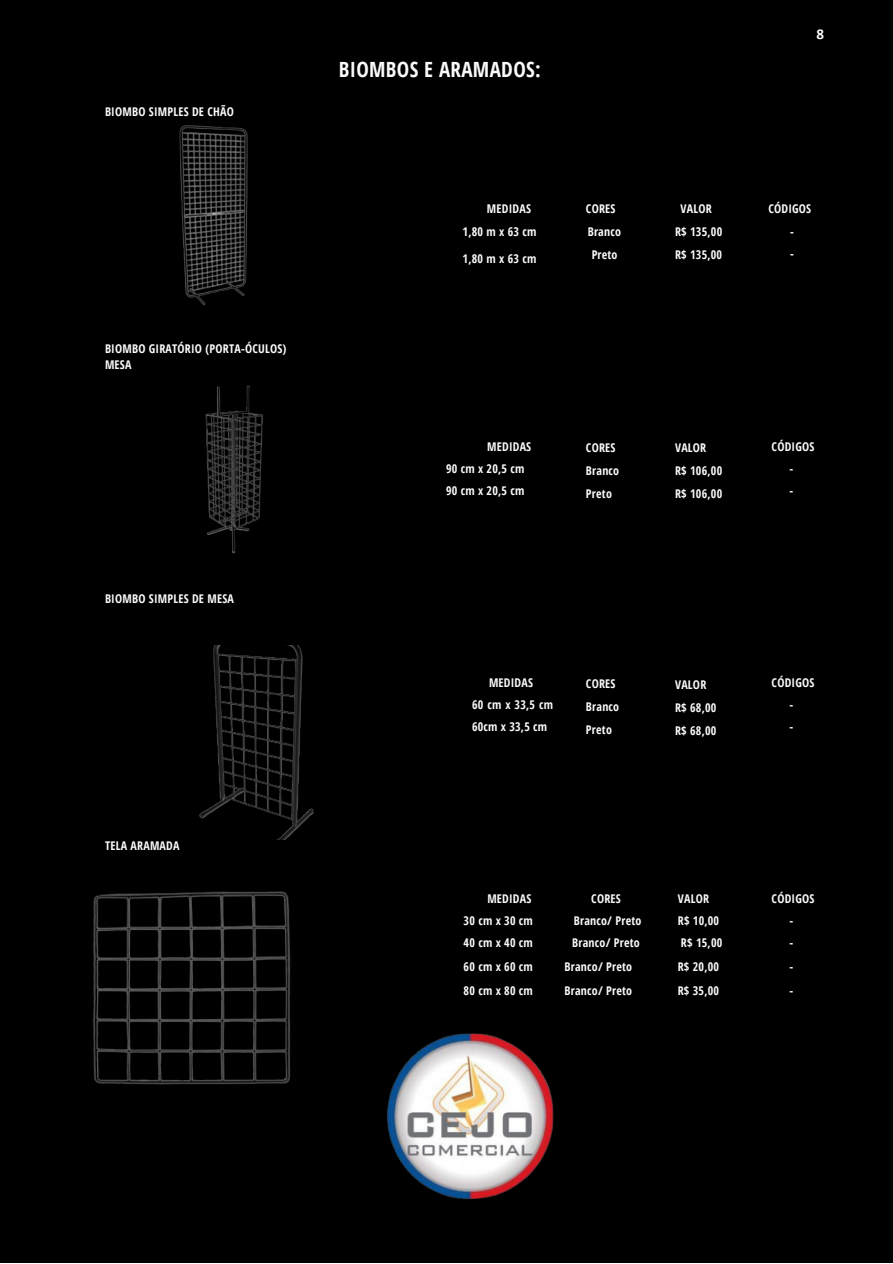
<style>
.page{position:relative;width:893px;height:1264px;background:#fff}
.page>*{position:absolute;margin:0;border:0;box-sizing:border-box;transform-origin:0 0}
.t1{font:700 21px "Open Sans Condensed";letter-spacing:.015em;color:#fbfafa}
.t2{font:700 15px "Calibri";color:#fbfafa}
.t3{font:700 12px/22px "Open Sans Condensed";letter-spacing:.02em;color:#fbfafa}
</style>
<div class="page">
<div style="left:0;top:0;width:892px;height:1262px;background:#000"></div>
<img style="left:179px;top:125px;width:69px;height:181px">
<img style="left:205px;top:385px;width:58px;height:169px">
<img style="left:199px;top:645px;width:115px;height:194px">
<img style="left:93px;top:891px;width:198px;height:194px">
<img style="left:386px;top:1033px;width:168px;height:167px">
<p class="t3" style="left:105px;top:101px;width:130px">BIOMBO SIMPLES DE CHÃO</p>
<p class="t3" style="left:105px;top:340px;width:183px;line-height:16px">BIOMBO GIRATÓRIO (PORTA-ÓCULOS)<br>MESA</p>
<p class="t3" style="left:105px;top:587px;width:130px">BIOMBO SIMPLES DE MESA</p>
<p class="t3" style="left:105px;top:834px;width:76px">TELA ARAMADA</p>
<p class="t1" style="left:339px;top:54px;width:203px">BIOMBOS E ARAMADOS:</p>
<p class="t3" style="left:487px;top:197px;width:45px">MEDIDAS</p>
<p class="t3" style="left:586px;top:197px;width:31px">CORES</p>
<p class="t2" style="left:816px;top:27px;width:9px">8</p>
<p class="t3" style="left:680px;top:197px;width:33px">VALOR</p>
<p class="t3" style="left:768px;top:197px;width:44px">CÓDIGOS</p>
<p class="t3" style="left:462px;top:220px;width:75px">1,80 m x 63 cm</p>
<p class="t3" style="left:587px;top:220px;width:35px">Branco</p>
<p class="t3" style="left:675px;top:220px;width:49px">R$ 135,00</p>
<p class="t3" style="left:790px;top:220px;width:5px">-</p>
<p class="t3" style="left:462px;top:247px;width:75px">1,80 m x 63 cm</p>
<p class="t3" style="left:591px;top:243px;width:27px">Preto</p>
<p class="t3" style="left:675px;top:243px;width:49px">R$ 135,00</p>
<p class="t3" style="left:790px;top:243px;width:5px">-</p>
<p class="t3" style="left:487px;top:435px;width:45px">MEDIDAS</p>
<p class="t3" style="left:446px;top:457px;width:80px">90 cm x 20,5 cm</p>
<p class="t3" style="left:446px;top:479px;width:80px">90 cm x 20,5 cm</p>
<p class="t3" style="left:586px;top:435px;width:35px;line-height:23px">CORES<br>Branco<br>Preto</p>
<p class="t3" style="left:675px;top:436px;width:33px">VALOR</p>
<p class="t3" style="left:675px;top:459px;width:49px">R$ 106,00</p>
<p class="t3" style="left:675px;top:482px;width:49px">R$ 106,00</p>
<p class="t3" style="left:771px;top:435px;width:44px;text-align:center">CÓDIGOS -</p>
<p class="t3" style="left:789px;top:479px;width:5px">-</p>
<p class="t3" style="left:489px;top:671px;width:45px">MEDIDAS</p>
<p class="t3" style="left:472px;top:693px;width:82px">60 cm x 33,5 cm<br>60cm x 33,5 cm</p>
<p class="t3" style="left:586px;top:672px;width:35px;line-height:23px">CORES<br>Branco<br>Preto</p>
<p class="t3" style="left:675px;top:673px;width:33px">VALOR</p>
<p class="t3" style="left:675px;top:696px;width:43px">R$ 68,00</p>
<p class="t3" style="left:675px;top:719px;width:43px">R$ 68,00</p>
<p class="t3" style="left:771px;top:671px;width:44px;text-align:center">CÓDIGOS -</p>
<p class="t3" style="left:789px;top:715px;width:5px">-</p>
<p class="t3" style="left:487px;top:887px;width:45px">MEDIDAS</p>
<p class="t3" style="left:463px;top:909px;width:71px">30 cm x 30 cm</p>
<p class="t3" style="left:463px;top:931px;width:71px">40 cm x 40 cm</p>
<p class="t3" style="left:463px;top:955px;width:71px">60 cm x 60 cm</p>
<p class="t3" style="left:463px;top:979px;width:71px">80 cm x 80 cm</p>
<p class="t3" style="left:591px;top:887px;width:31px">CORES</p>
<p class="t3" style="left:572px;top:909px;width:71px">Branco/ Preto<br>Branco/ Preto</p>
<p class="t3" style="left:564px;top:955px;width:69px">Branco/ Preto</p>
<p class="t3" style="left:564px;top:978px;width:69px">Branco/ Preto</p>
<p class="t3" style="left:677px;top:887px;width:33px">VALOR</p>
<p class="t3" style="left:677px;top:909px;width:43px">R$ 10,00</p>
<p class="t3" style="left:681px;top:931px;width:43px">R$ 15,00</p>
<p class="t3" style="left:677px;top:955px;width:43px">R$ 20,00</p>
<p class="t3" style="left:677px;top:978px;width:43px">R$ 35,00</p>
<p class="t3" style="left:771px;top:887px;width:44px;text-align:center">CÓDIGOS -</p>
<p class="t3" style="left:789px;top:931px;width:5px">-</p>
<p class="t3" style="left:789px;top:955px;width:5px">-</p>
<p class="t3" style="left:789px;top:979px;width:5px">-</p>
</div>
